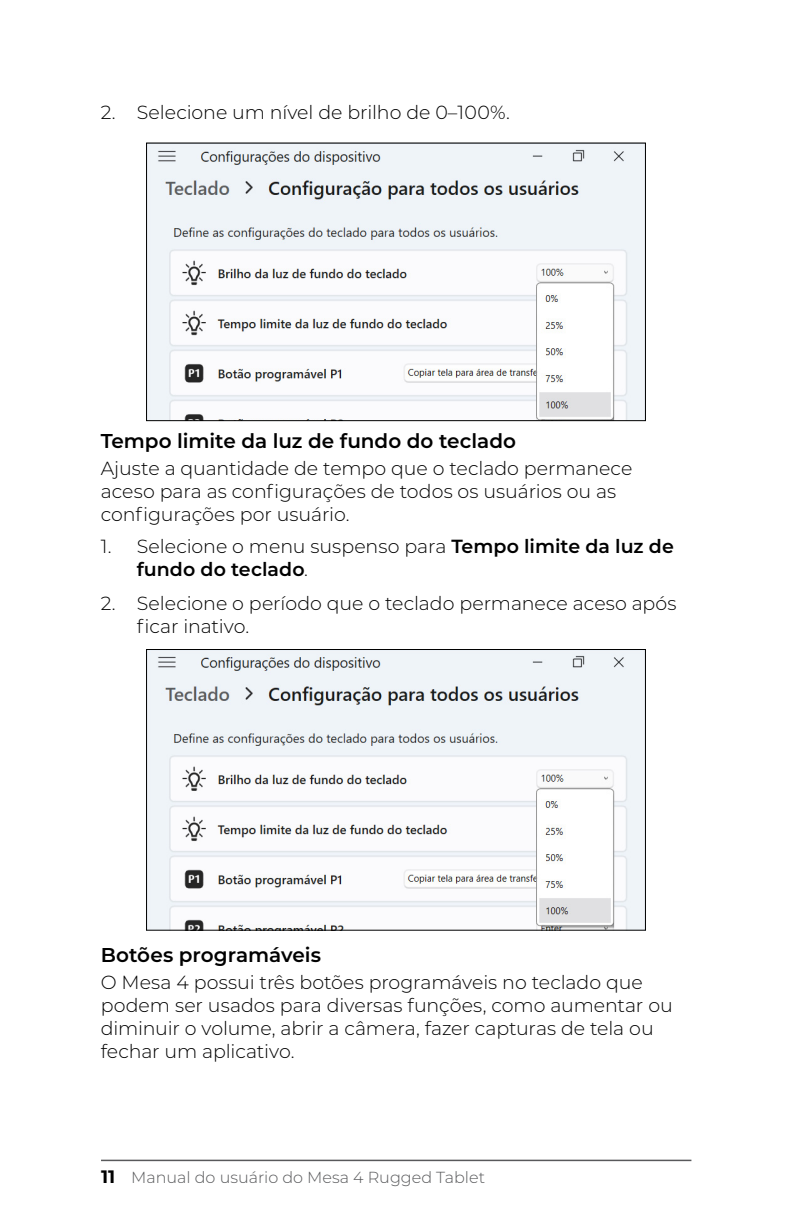
<style>
.page{position:relative;width:792px;height:1224px;background:#fff}
.page>*{position:absolute;margin:0;border:0;box-sizing:border-box;transform-origin:0 0}
.t1{font:600 20px "Montserrat";color:#000}
.t2{font:300 19px/23px "Montserrat";letter-spacing:-.005em;color:#000}
.t3{font:600 19px/23px "Montserrat";letter-spacing:.005em;color:#000}
.t4{font:300 16px "Montserrat";color:#58595b}
.s1{font-weight:300}
.s2{font-weight:700;font-size:18px;color:#000}
</style>
<div class="page">
<hr style="left:101px;top:1160px;width:590px;height:1px;background:#58595b">
<img style="left:148px;top:145px;width:496px;height:274px">
<div style="left:146px;top:143px;width:500px;height:278px;border:1px solid #000"></div>
<img style="left:148px;top:651px;width:496px;height:277px">
<div style="left:146px;top:649px;width:500px;height:281px;border:1px solid #000"></div>
<p class="t2" style="left:101px;top:100px;width:411px">2. Selecione um nível de brilho de 0–100%.</p>
<p class="t1" style="left:101px;top:426px;width:417px">Tempo limite da luz de fundo do teclado</p>
<p class="t2" style="left:101px;top:456px;width:533px">Ajuste a quantidade de tempo que o teclado permanece aceso para as configurações de todos os usuários ou as configurações por usuário.</p>
<p class="t3" style="left:137px;top:534px;width:539px;text-indent:-36px"><span class="s1">1. Selecione o menu suspenso para</span> Tempo limite da luz de fundo do teclado<span class="s1">.</span></p>
<p class="t2" style="left:137px;top:592px;width:541px;text-indent:-36px">2. Selecione o período que o teclado permanece aceso após ficar inativo.</p>
<p class="t1" style="left:101px;top:940px;width:222px">Botões programáveis</p>
<p class="t2" style="left:101px;top:970px;width:573px">O Mesa 4 possui três botões programáveis no teclado que podem ser usados para diversas funções, como aumentar ou diminuir o volume, abrir a câmera, fazer capturas de tela ou fechar um aplicativo.</p>
<p class="t4" style="left:101px;top:1166px;width:386px"><span class="s2">11</span> Manual do usuário do Mesa 4 Rugged Tablet</p>
</div>
